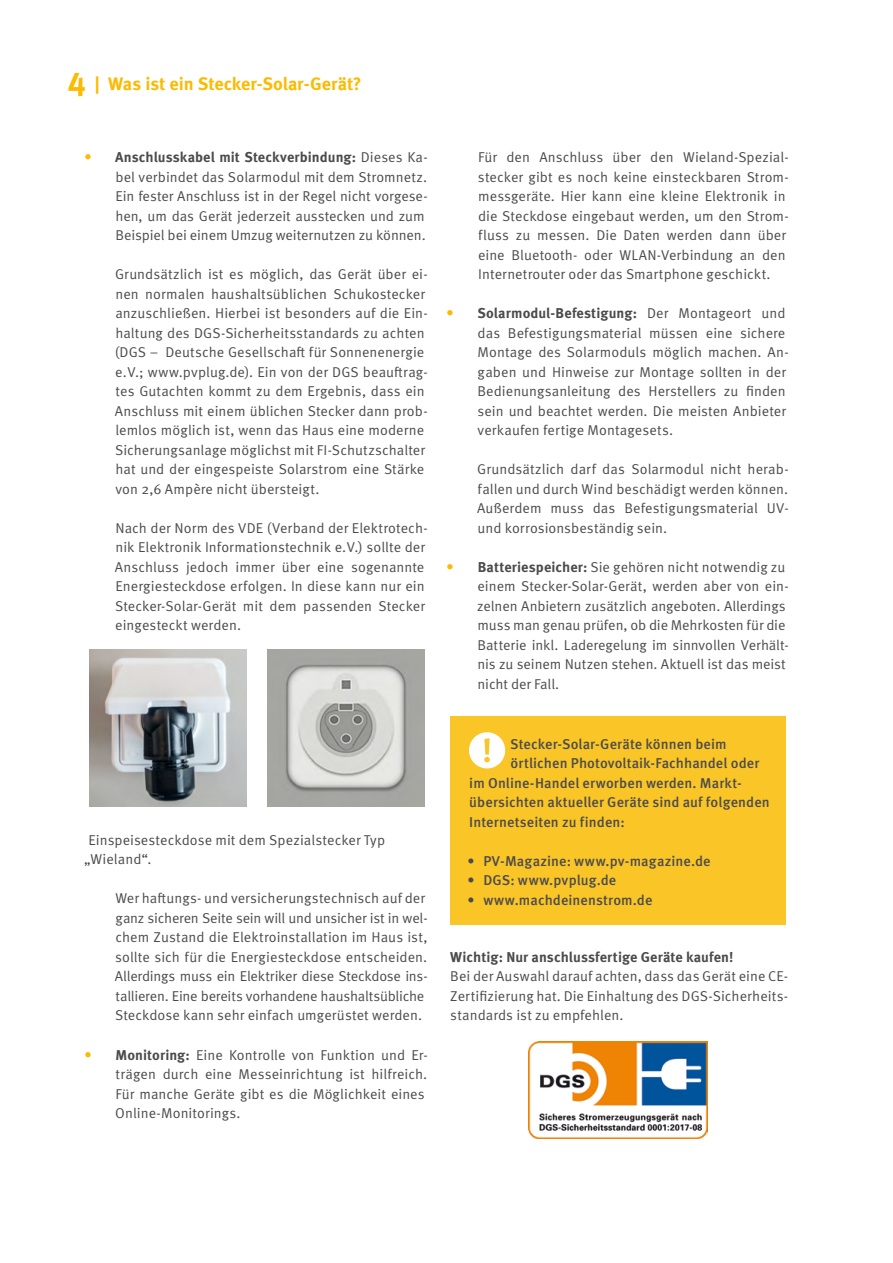
<style>
.page{position:relative;width:893px;height:1263px;background:#fff}
.page>*{position:absolute;margin:0;border:0;box-sizing:border-box;transform-origin:0 0}
.Ü3{font:700 18px "Meta OT";letter-spacing:-.005em;color:#fabb00}
.Fließtext{font:14.25px/19.5px "Meta OT Norm";color:#4b4b4d}
.Auflistung_Level2{font:500 14.25px "Meta OT";letter-spacing:.005em;color:#4b4b4d}
.Fließtext-2{font:700 14.25px "Meta OT";letter-spacing:.005em;color:#4b4b4d}
.s1{font-size:33px}
.s2{font-size:15px;color:#fabb00}
.s3{font-family:"Meta OT";font-weight:700}
</style>
<div class="page">
<img style="left:267px;top:649px;width:158px;height:157px">
<img style="left:89px;top:649px;width:158px;height:157px">
<div style="left:450px;top:716px;width:336px;height:208px;background:#fac527"></div>
<img style="left:529px;top:1041px;width:178px;height:98px">
<p class="Ü3" style="left:68px;top:73px;width:296px"><span class="s1">4</span> | Was ist ein Stecker-Solar-Gerät?</p>
<p class="Fließtext" style="left:115px;top:148px;width:314px;text-indent:-31px"><span class="s2">•</span> <span class="s3">Anschlusskabel mit Steckverbindung:</span> Dieses Ka&shy;bel verbindet das Solarmodul mit dem Stromnetz.<br>Ein fester Anschluss ist in der Regel nicht vorgese&shy;hen, um das Gerät jederzeit ausstecken und zum Beispiel bei einem Umzug weiternutzen zu können.</p>
<p class="Fließtext" style="left:115px;top:265px;width:314px">Grundsätzlich ist es möglich, das Gerät über ei&shy;nen normalen haushaltsüblichen Schukostecker anzuschließen. Hierbei ist besonders auf die Ein&shy;haltung des DGS-Sicherheitsstandards zu achten (DGS – Deutsche Gesellschaft für Sonnenenergie e.V.; www.pvplug.de). Ein von der DGS beauftrag&shy;tes Gutachten kommt zu dem Ergebnis, dass ein Anschluss mit einem üblichen Stecker dann prob&shy;lemlos möglich ist, wenn das Haus eine moderne Sicherungsanlage möglichst mit FI-Schutzschalter hat und der eingespeiste Solarstrom eine Stärke von 2,6 Ampère nicht übersteigt.</p>
<p class="Fließtext" style="left:115px;top:518px;width:314px">Nach der Norm des VDE (Verband der Elektrotech&shy;nik Elektronik Informationstechnik e.V.) sollte der Anschluss jedoch immer über eine sogenannte Energiesteckdose erfolgen. In diese kann nur ein Stecker-Solar-Gerät mit dem passenden Stecker eingesteckt werden.</p>
<p class="Fließtext" style="left:84px;top:830px;width:303px">Einspeisesteckdose mit dem Spezialstecker Typ „Wieland“.</p>
<p class="Fließtext" style="left:115px;top:889px;width:314px">Wer haftungs- und versicherungstechnisch auf der ganz sicheren Seite sein will und unsicher ist in wel&shy;chem Zustand die Elektroinstallation im Haus ist, sollte sich für die Energiesteckdose entscheiden.<br>Allerdings muss ein Elektriker diese Steckdose ins&shy;tallieren. Eine bereits vorhandene haushaltsübliche Steckdose kann sehr einfach umgerüstet werden.</p>
<p class="Fließtext" style="left:115px;top:1045px;width:314px;text-indent:-31px"><span class="s2">•</span> <span class="s3">Monitoring:</span> Eine Kontrolle von Funktion und Er&shy;trägen durch eine Messeinrichtung ist hilfreich.<br>Für manche Geräte gibt es die Möglichkeit eines Online-Monitorings.</p>
<p class="Fließtext" style="left:478px;top:148px;width:312px">Für den Anschluss über den Wieland-Spezial&shy;stecker gibt es noch keine einsteckbaren Strom&shy;messgeräte. Hier kann eine kleine Elektronik in die Steckdose eingebaut werden, um den Strom&shy;fluss zu messen. Die Daten werden dann über eine Bluetooth- oder WLAN-Verbindung an den Internetrouter oder das Smartphone geschickt.</p>
<p class="Fließtext" style="left:477px;top:304px;width:313px;text-indent:-31px"><span class="s2">•</span> <span class="s3">Solarmodul-Befestigung:</span> Der Montageort und das Befestigungsmaterial müssen eine sichere Montage des Solarmoduls möglich machen. An&shy;gaben und Hinweise zur Montage sollten in der Bedienungsanleitung des Herstellers zu finden sein und beachtet werden. Die meisten Anbieter verkaufen fertige Montagesets.</p>
<p class="Fließtext" style="left:477px;top:460px;width:313px;text-align:justify">Grundsätzlich darf das Solarmodul nicht herab&shy;fallen und durch Wind beschädigt werden können.<br>Außerdem muss das Befestigungsmaterial UV&shy;und korrosionsbeständig sein.</p>
<p class="Fließtext" style="left:477px;top:557px;width:313px;text-indent:-31px"><span class="s2">•</span> <span class="s3">Batteriespeicher:</span> Sie gehören nicht notwendig zu einem Stecker-Solar-Gerät, werden aber von ein&shy;zelnen Anbietern zusätzlich angeboten. Allerdings muss man genau prüfen, ob die Mehrkosten für die Batterie inkl. Laderegelung im sinnvollen Verhält&shy;nis zu seinem Nutzen stehen. Aktuell ist das meist nicht der Fall.</p>
<p class="Auflistung_Level2" style="left:510px;top:735px;width:218px">Stecker-Solar-Geräte können beim</p>
<p class="Auflistung_Level2" style="left:511px;top:755px;width:250px">örtlichen Photovoltaik-Fachhandel oder</p>
<p class="Auflistung_Level2" style="left:469px;top:774px;width:272px">im Online-Handel erworben werden. Markt-</p>
<p class="Auflistung_Level2" style="left:469px;top:794px;width:302px">übersichten aktueller Geräte sind auf folgenden</p>
<p class="Auflistung_Level2" style="left:469px;top:813px;width:157px">Internetseiten zu finden:</p>
<p class="Auflistung_Level2" style="left:467px;top:852px;width:245px">• PV-Magazine: www.pv-magazine.de</p>
<p class="Auflistung_Level2" style="left:467px;top:872px;width:150px">• DGS: www.pvplug.de</p>
<p class="Auflistung_Level2" style="left:467px;top:891px;width:187px">• www.machdeinenstrom.de</p>
<p class="Fließtext-2" style="left:450px;top:948px;width:285px">Wichtig: Nur anschlussfertige Geräte kaufen!</p>
<p class="Fließtext" style="left:450px;top:967px;width:339px;text-align:justify">Bei der Auswahl darauf achten, dass das Gerät eine CE-Zertifizierung hat. Die Einhaltung des DGS-Sicherheits&shy;standards ist zu empfehlen.</p>
</div>
